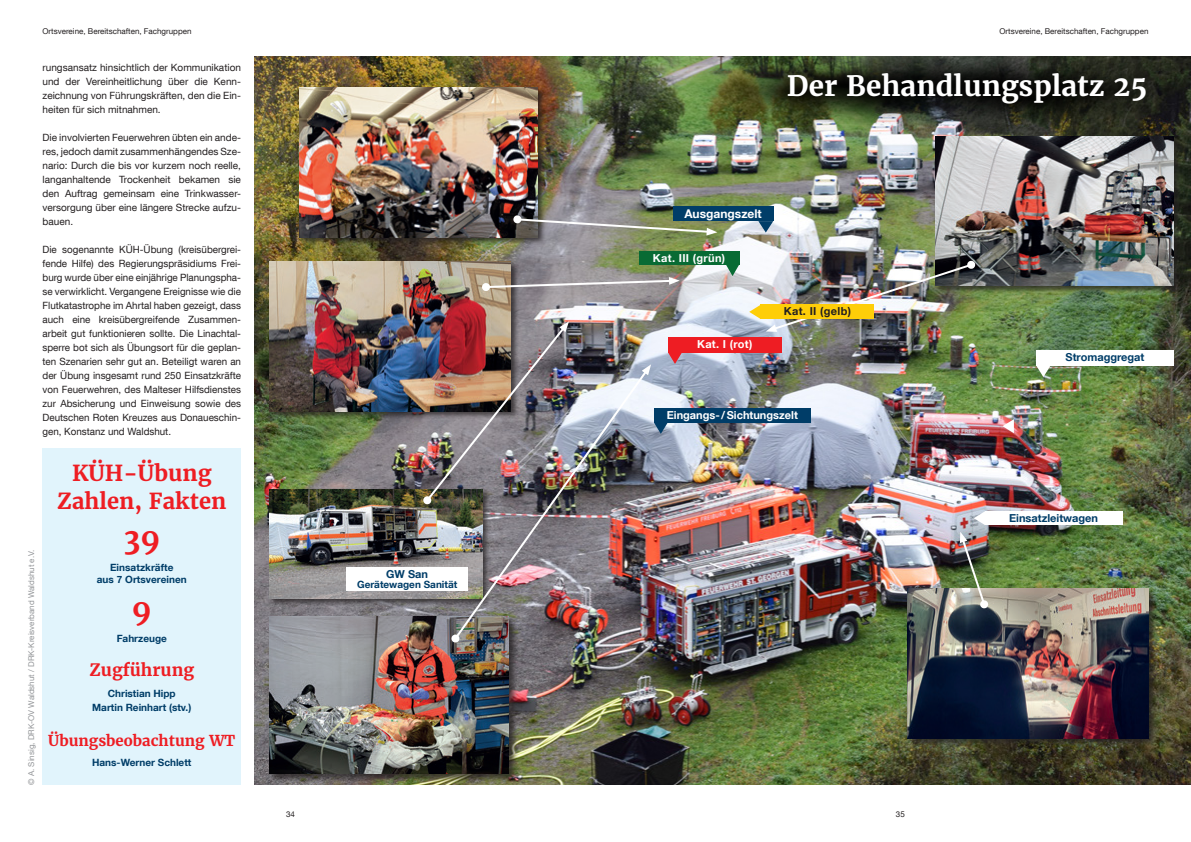
<style>
.page{position:relative;width:1191px;height:842px;background:#fff}
.page>*{position:absolute;margin:0;border:0;box-sizing:border-box;transform-origin:0 0}
.t1{font:700 30px "Merriweather";color:#ee1d23}
.t2{font:700 28px "Merriweather";color:#fff}
.t3{font:700 22px/28px "Merriweather";color:#ee1d23;text-align:center}
.t4{font:700 17px "Merriweather";color:#ee1d23}
.t5{font:700 15px "Merriweather";color:#ee1d23}
.t6{font:700 12px "Helvetica Neue LT Com";color:#fff}
.t7{font:700 11px "Helvetica Neue LT Com";color:#003d68}
.t8{font:700 11px "Helvetica Neue LT Com";color:#fff}
.t9{font:700 11px "Helvetica Neue LT Com";letter-spacing:.03em;color:#fff}
.t10{font:700 11px "Helvetica Neue LT Com";letter-spacing:.03em;color:#231f20}
.t11{font:10px/14px "Helvetica Neue LT Com";color:#231f20;text-align:justify}
.t12{font:700 10px/12px "Helvetica Neue LT Com";color:#003d68;text-align:center}
.t13{font:8px "Helvetica Neue LT Com";color:#231f20}
.t14{font:8px "Helvetica Neue LT Com";color:#939598}
</style>
<div class="page">
<img style="left:254px;top:57px;width:937px;height:728px">
<div style="left:985px;top:511px;width:137px;height:14px;background:#fff"></div>
<div style="left:1036px;top:350px;width:137px;height:16px;background:#fff"></div>
<div style="left:673px;top:206px;width:100px;height:15px;background:#003d68"></div>
<div style="left:639px;top:251px;width:100px;height:14px;background:#086b34"></div>
<div style="left:668px;top:337px;width:113px;height:15px;background:#ee1d23"></div>
<div style="left:268px;top:615px;width:250px;height:168px;background:#231f20;opacity:.75"></div>
<img style="left:269px;top:617px;width:240px;height:157px">
<div style="left:268px;top:488px;width:223px;height:119px;background:#231f20;opacity:.75"></div>
<img style="left:269px;top:489px;width:183px;height:110px">
<div style="left:934px;top:135px;width:248px;height:159px;background:#231f20;opacity:.75"></div>
<img style="left:935px;top:136px;width:238px;height:150px">
<div style="left:268px;top:260px;width:251px;height:160px;background:#231f20;opacity:.75"></div>
<img style="left:269px;top:262px;width:241px;height:149px">
<div style="left:298px;top:87px;width:248px;height:159px;background:#231f20;opacity:.75"></div>
<img style="left:299px;top:88px;width:238px;height:149px">
<div style="left:906px;top:587px;width:252px;height:161px;background:#231f20;opacity:.75"></div>
<img style="left:907px;top:589px;width:241px;height:149px">
<img style="left:424px;top:321px;width:145px;height:182px">
<svg style="left:513px;top:215px;width:204px;height:21px;background:#8a9082"></svg>
<svg style="left:481px;top:277px;width:199px;height:14px;background:#aaa3a3"></svg>
<img style="left:766px;top:260px;width:209px;height:72px">
<img style="left:960px;top:532px;width:28px;height:77px">
<img style="left:452px;top:367px;width:198px;height:274px">
<svg style="left:641px;top:364px;width:10px;height:11px"></svg>
<svg style="left:451px;top:634px;width:9px;height:9px"></svg>
<div style="left:346px;top:567px;width:122px;height:24px;background:#fff"></div>
<div style="left:654px;top:408px;width:156px;height:14px;background:#003d68"></div>
<div style="left:43px;top:448px;width:198px;height:337px;background:#e1f4fc"></div>
<svg style="left:729px;top:52px;width:230px;height:64px"></svg>
<svg style="left:796px;top:54px;width:230px;height:63px"></svg>
<svg style="left:869px;top:54px;width:230px;height:63px"></svg>
<svg style="left:964px;top:57px;width:227px;height:63px;background:#25271f"></svg>
<svg style="left:763px;top:64px;width:230px;height:64px;background:#4b5344"></svg>
<svg style="left:686px;top:60px;width:230px;height:63px;background:#354020"></svg>
<svg style="left:916px;top:67px;width:230px;height:63px;background:#191a15"></svg>
<div style="left:760px;top:305px;width:114px;height:14px;background:#fece08"></div>
<svg style="left:758px;top:221px;width:15px;height:12px"></svg>
<svg style="left:726px;top:265px;width:13px;height:11px"></svg>
<svg style="left:749px;top:305px;width:11px;height:14px"></svg>
<svg style="left:668px;top:352px;width:14px;height:12px"></svg>
<svg style="left:654px;top:422px;width:14px;height:12px"></svg>
<svg style="left:973px;top:511px;width:12px;height:14px"></svg>
<svg style="left:1036px;top:366px;width:14px;height:11px"></svg>
<svg style="left:1002px;top:419px;width:12px;height:14px"></svg>
<p class="t13" style="left:43px;top:26px;width:150px">Ortsvereine, Bereitschaften, Fachgruppen</p>
<p class="t13" style="left:999px;top:26px;width:150px">Ortsvereine, Bereitschaften, Fachgruppen</p>
<p class="t11" style="left:43px;top:60px;width:200px">rungsansatz hinsichtlich der Kommunikation und der Vereinheitlichung über die Kenn&shy;zeichnung von Führungskräften, den die Ein&shy;heiten für sich mitnahmen.</p>
<p class="t11" style="left:43px;top:130px;width:200px">Die involvierten Feuerwehren übten ein ande&shy;res, jedoch damit zusammenhängendes Sze&shy;nario: Durch die bis vor kurzem noch reelle, langanhaltende Trockenheit bekamen sie den Auftrag gemeinsam eine Trinkwasser&shy;versorgung über eine längere Strecke aufzu&shy;bauen.</p>
<p class="t11" style="left:43px;top:242px;width:200px">Die sogenannte KÜH-Übung (kreisübergrei&shy;fende Hilfe) des Regierungspräsidiums Frei&shy;burg wurde über eine einjährige Planungspha&shy;se verwirklicht. Vergangene Ereignisse wie die Flutkatastrophe im Ahrtal haben gezeigt, dass auch eine kreisübergreifende Zusammen&shy;arbeit gut funktionieren sollte. Die Linachtal&shy;sperre bot sich als Übungsort für die geplan&shy;ten Szenarien sehr gut an. Beteiligt waren an der Übung insgesamt rund 250 Einsatzkräfte von Feuerwehren, des Malteser Hilfsdienstes zur Absicherung und Einweisung sowie des Deutschen Roten Kreuzes aus Donaueschin&shy;gen, Konstanz und Waldshut.</p>
<p class="t14" style="left:26px;top:785px;width:236px;rotate:-90deg">© A. Sinsig, DRK-OV Waldshut / DRK-Kreisverband Waldshut e.V.</p>
<h3 class="t3" style="left:57px;top:459px;width:171px">KÜH-Übung<br>Zahlen, Fakten</h3>
<h1 class="t1" style="left:123px;top:520px;width:38px">39</h1>
<p class="t12" style="left:97px;top:561px;width:92px">Einsatzkräfte<br>aus 7 Ortsvereinen</p>
<h1 class="t1" style="left:132px;top:591px;width:21px">9</h1>
<h3 class="t4" style="left:89px;top:659px;width:106px">Zugführung</h3>
<p class="t12" style="left:117px;top:632px;width:52px">Fahrzeuge</p>
<p class="t12" style="left:92px;top:686px;width:101px;line-height:14px">Christian Hipp<br>Martin Reinhart (stv.)</p>
<h3 class="t5" style="left:48px;top:731px;width:189px">Übungsbeobachtung WT</h3>
<p class="t12" style="left:92px;top:756px;width:101px">Hans-Werner Schlett</p>
<h2 class="t2" style="left:787px;top:68px;width:362px">Der Behandlungsplatz 25</h2>
<p class="t6" style="left:684px;top:206px;width:79px">Ausgangszelt</p>
<p class="t9" style="left:653px;top:251px;width:74px">Kat. III (grün)</p>
<p class="t8" style="left:697px;top:337px;width:57px">Kat. I (rot)</p>
<p class="t10" style="left:783px;top:305px;width:69px">Kat. II (gelb)</p>
<p class="t7" style="left:1065px;top:350px;width:80px">Stromaggregat</p>
<p class="t7" style="left:386px;top:567px;width:43px">GW San</p>
<p class="t12" style="left:357px;top:578px;width:102px">Gerätewagen Sanität</p>
<p class="t8" style="left:667px;top:408px;width:133px">Eingangs-/Sichtungszelt</p>
<p class="t13" style="left:286px;top:809px;width:10px">34</p>
<p class="t13" style="left:896px;top:809px;width:10px">35</p>
<p class="t7" style="left:1009px;top:511px;width:90px">Einsatzleitwagen</p>
</div>
